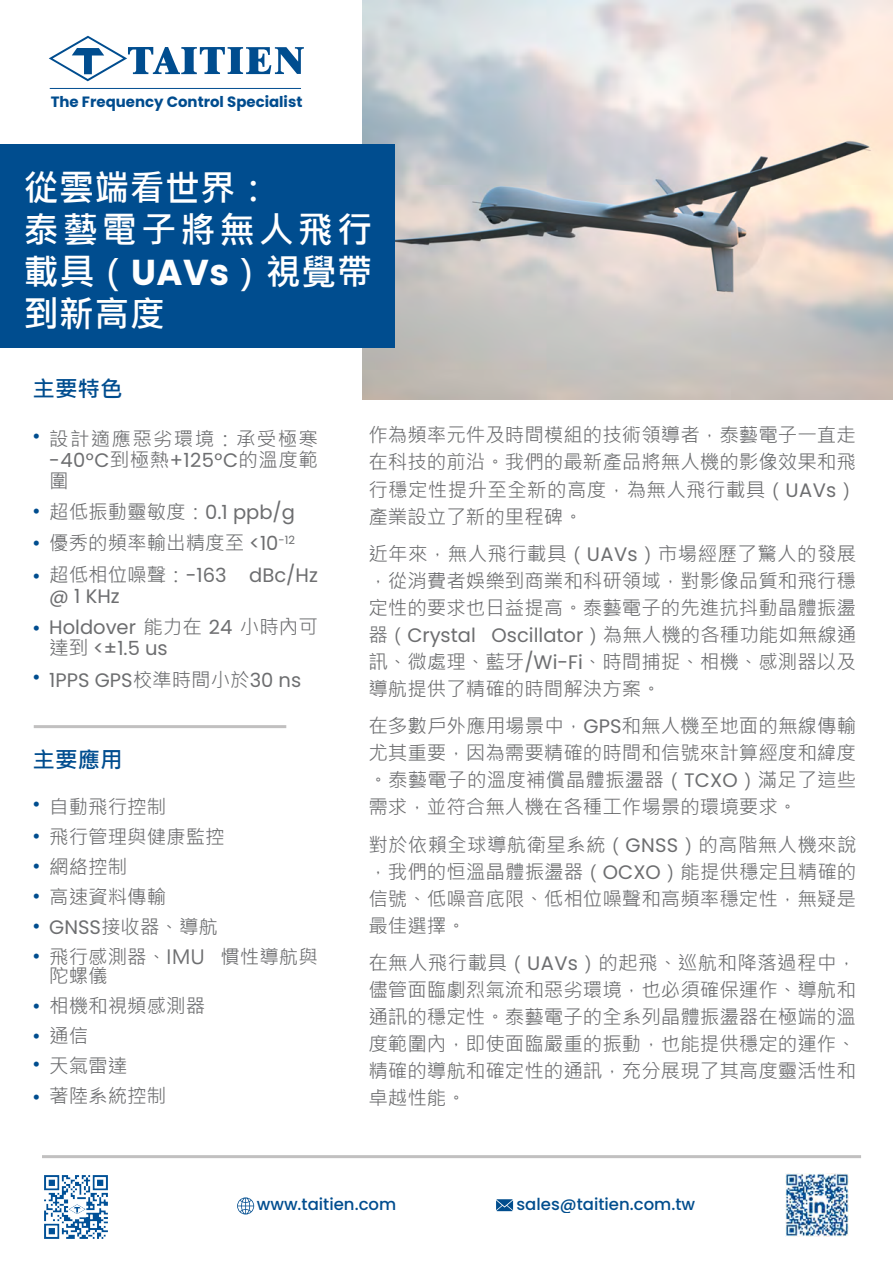
<style>
.page{position:relative;width:893px;height:1263px;background:#fff}
.page>*{position:absolute;margin:0;border:0;box-sizing:border-box;transform-origin:0 0}
.t1{font:700 36px/42px "Microsoft Jheng Hei";letter-spacing:.015em;color:#fff}
.t2{font:700 22.5px "Microsoft Jheng Hei";color:#004d8f}
.t3{font:19.5px/27px "Microsoft Jheng Hei";color:#6d6e70;text-align:justify}
.t4{font:19.5px/21px "Poppins";color:#6d6e70}
.t5{font:19.5px "Microsoft Jheng Hei";letter-spacing:.065em;color:#6d6e70}
.t6{font:18px/30.5px "Microsoft Jheng Hei";color:#004d8f;text-align:justify}
.t7{font:500 16.5px "Poppins";color:#004d8d}
.t8{font:500 16.5px "Poppins";color:#004d8f}
.t9{font:700 14.85px "Poppins";color:#004c8e}
.s1{font-family:"Poppins"}
.s2{font-family:"Microsoft Jheng Hei"}
.s3{font-size:18px;color:#004d8f}
.s4{font-family:"Microsoft Jheng Hei";font-size:18px;color:#004d8f}
</style>
<div class="page">
<img style="left:362px;top:0;width:531px;height:399px">
<svg style="left:49px;top:36px;width:255px;height:45px"></svg>
<hr style="left:50px;top:88px;width:251px;height:1px;background:#004d8f">
<hr style="left:42px;top:1155px;width:819px;height:3px;background:#c1c0c0">
<div style="left:0;top:145px;width:394px;height:203px;background:#004d8f"></div>
<hr style="left:34px;top:725px;width:252px;height:3px;background:#c1c0c0">
<img style="left:44px;top:1175px;width:64px;height:64px">
<svg style="left:237px;top:1197px;width:17px;height:17px"></svg>
<svg style="left:496px;top:1199px;width:17px;height:12px"></svg>
<img style="left:785px;top:1173px;width:64px;height:64px">
<p class="t9" style="left:51px;top:93px;width:253px">The Frequency Control Specialist</p>
<h1 class="t1" style="left:24px;top:166px;width:350px">從雲端看世界：<br>泰藝電子將無人飛行載具（<span class="s1">UAVs</span>）視覺帶到新高度</h1>
<p class="t2" style="left:33px;top:375px;width:92px">主要特色</p>
<p class="t5" style="left:49px;top:426px;width:270px">設計適應惡劣環境：承受極寒</p>
<p class="t4" style="left:49px;top:449px;width:270px">-40°C<span class="s2">到極熱</span>+125°C<span class="s2">的溫度範</span></p>
<p class="t3" style="left:49px;top:467px;width:21px">圍</p>
<p class="t3" style="left:33px;top:498px;width:264px"><span class="s3">•</span> 超低振動靈敏度：<span class="s1">0.1 ppb/g</span></p>
<p class="t3" style="left:33px;top:530px;width:264px"><span class="s3">•</span> 優秀的頻率輸出精度至 <span class="s1">&lt;10</span><sup>-12</sup></p>
<p class="t4" style="left:49px;top:565px;width:270px;text-indent:-17px"><span class="s4">•</span> <span class="s2">超低相位噪聲：</span>-163 dBc/Hz @ 1 KHz</p>
<p class="t4" style="left:49px;top:617px;width:270px;text-indent:-17px"><span class="s4">•</span> Holdover <span class="s2">能力在</span> 24 <span class="s2">小時內可達到</span> &lt;±1.5 us</p>
<p class="t4" style="left:49px;top:669px;width:253px">1PPS GPS<span class="s2">校準時間小於</span>30 ns</p>
<p class="t6" style="left:33px;top:420px;width:9px">•</p>
<p class="t6" style="left:33px;top:661px;width:9px">•</p>
<p class="t2" style="left:33px;top:746px;width:92px">主要應用</p>
<p class="t3" style="left:49px;top:792px;width:177px;line-height:29.8px;text-align:left">自動飛行控制<br>飛行管理與健康監控網絡控制<br>高速資料傳輸</p>
<p class="t3" style="left:49px;top:911px;width:270px;line-height:29.8px;text-indent:-17px"><span class="s3">•</span> <span class="s1">GNSS</span>接收器、導航<br>飛行感測器、IMU 慣性導航與</p>
<p class="t3" style="left:49px;top:962px;width:60px">陀螺儀</p>
<p class="t3" style="left:33px;top:992px;width:174px"><span class="s3">•</span> 相機和視頻感測器</p>
<p class="t3" style="left:49px;top:1021px;width:79px;line-height:29.8px;text-indent:-17px"><span class="s3">•</span> 通信<br>天氣雷達</p>
<p class="t3" style="left:33px;top:1082px;width:135px"><span class="s3">•</span> 著陸系統控制</p>
<p class="t6" style="left:33px;top:788px;width:9px">• • • •</p>
<p class="t6" style="left:33px;top:940px;width:9px">•</p>
<p class="t6" style="left:33px;top:1048px;width:9px">•</p>
<p class="t3" style="left:368px;top:422px;width:490px">作為頻率元件及時間模組的技術領導者，泰藝電子一直走在科技的前沿。我們的最新產品將無人機的影像效果和飛行穩定性提升至全新的高度，為無人飛行載具（<span class="s1">UAVs</span>）產業設立了新的里程碑。</p>
<p class="t3" style="left:368px;top:540px;width:490px">近年來，無人飛行載具（<span class="s1">UAVs</span>）市場經歷了驚人的發展，從消費者娛樂到商業和科研領域，對影像品質和飛行穩定性的要求也日益提高。泰藝電子的先進抗抖動晶體振盪</p>
<p class="t4" style="left:368px;top:625px;width:490px"><span class="s2">器（</span>Crystal Oscillator<span class="s2">）為無人機的各種功能如無線通</span></p>
<p class="t3" style="left:368px;top:648px;width:489px">訊、微處理、藍牙<span class="s1">/Wi-Fi</span>、時間捕捉、相機、感測器以及導航提供了精確的時間解決方案。</p>
<p class="t3" style="left:368px;top:713px;width:489px">在多數戶外應用場景中，<span class="s1">GPS</span>和無人機至地面的無線傳輸尤其重要，因為需要精確的時間和信號來計算經度和緯度。泰藝電子的溫度補償晶體振盪器（<span class="s1">TCXO</span>）滿足了這些需求，並符合無人機在各種工作場景的環境要求。</p>
<p class="t3" style="left:368px;top:831px;width:490px">對於依賴全球導航衛星系統（<span class="s1">GNSS</span>）的高階無人機來說，我們的恒溫晶體振盪器（<span class="s1">OCXO</span>）能提供穩定且精確的信號、低噪音底限、低相位噪聲和高頻率穩定性，無疑是最佳選擇。</p>
<p class="t3" style="left:368px;top:950px;width:490px">在無人飛行載具（<span class="s1">UAVs</span>）的起飛、巡航和降落過程中，儘管面臨劇烈氣流和惡劣環境，也必須確保運作、導航和通訊的穩定性。泰藝電子的全系列晶體振盪器在極端的溫度範圍內，即使面臨嚴重的振動，也能提供穩定的運作、精確的導航和確定性的通訊，充分展現了其高度靈活性和卓越性能。</p>
<p class="t8" style="left:257px;top:1194px;width:141px">www.taitien.com</p>
<p class="t7" style="left:516px;top:1194px;width:180px">sales@taitien.com.tw</p>
</div>
